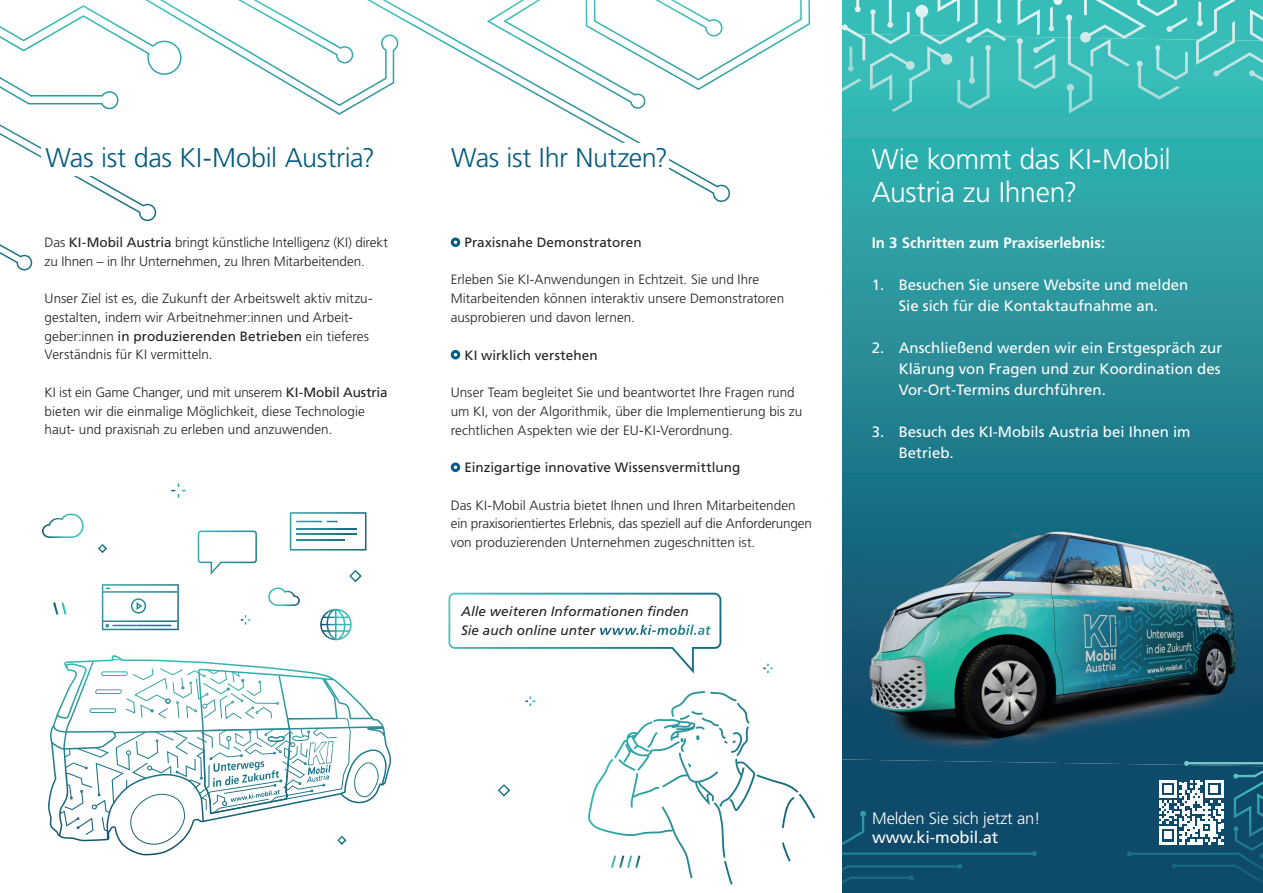
<style>
.page{position:relative;width:1263px;height:893px;background:#fff}
.page>*{position:absolute;margin:0;border:0;box-sizing:border-box;transform-origin:0 0}
.t1{font:300 28.5px/33px "Frutiger LT Com";letter-spacing:-.01em;color:#fff}
.t2{font:300 27px "Frutiger LT Com";letter-spacing:-.01em;color:#005b7f}
.t3{font:300 16.5px "Frutiger LT Com";letter-spacing:-.01em;color:#fff}
.t4{font:16.5px "Frutiger LT Com";letter-spacing:-.01em;color:#fff}
.t5{font:15px/21px "Frutiger LT Com";color:#fff;text-align:center}
.t6{font:700 15px "Frutiger LT Com";color:#fff}
.t7{font:300 13.5px/18.8px "Frutiger LT Com";color:#231f20}
.t8{font:13.5px "Frutiger LT Com";letter-spacing:.01em;color:#231f20}
.t9{font:italic 13.5px/18.8px "Frutiger LT Com";letter-spacing:.01em;color:#231f20}
.s1{font-weight:400}
.s2{font-weight:700;color:#fff}
</style>
<div class="page">
<div style="left:842px;top:0;width:421px;height:893px;background:#0e4a69"></div>
<img style="left:842px;top:34px;width:421px;height:732px">
<svg style="left:1017px;top:0;width:171px;height:114px;background:#49c1bc"></svg>
<svg style="left:842px;top:0;width:164px;height:112px;background:#4bc1bd"></svg>
<svg style="left:1196px;top:0;width:67px;height:81px;background:#4fc4bf"></svg>
<svg style="left:730px;top:0;width:80px;height:72px"></svg>
<svg style="left:0;top:0;width:367px;height:115px"></svg>
<svg style="left:367px;top:0;width:363px;height:202px"></svg>
<svg style="left:0;top:124px;width:156px;height:97px"></svg>
<svg style="left:0;top:244px;width:32px;height:26px"></svg>
<div style="left:447px;top:143px;width:221px;height:93px;background:#fff"></div>
<img style="left:860px;top:520px;width:387px;height:228px">
<svg style="left:1127px;top:761px;width:136px;height:123px"></svg>
<svg style="left:842px;top:851px;width:195px;height:5px"></svg>
<svg style="left:842px;top:864px;width:121px;height:20px;background:#0f516e"></svg>
<div style="left:41px;top:143px;width:370px;height:33px;background:#fff"></div>
<svg style="left:842px;top:811px;width:24px;height:34px"></svg>
<svg style="left:451px;top:238px;width:9px;height:9px"></svg>
<svg style="left:451px;top:350px;width:9px;height:9px"></svg>
<svg style="left:451px;top:462px;width:9px;height:10px"></svg>
<svg style="left:320px;top:609px;width:32px;height:31px"></svg>
<svg style="left:171px;top:483px;width:15px;height:15px"></svg>
<svg style="left:241px;top:615px;width:9px;height:9px"></svg>
<svg style="left:526px;top:697px;width:9px;height:9px"></svg>
<svg style="left:53px;top:602px;width:14px;height:12px"></svg>
<svg style="left:349px;top:570px;width:13px;height:12px"></svg>
<svg style="left:498px;top:784px;width:12px;height:13px"></svg>
<svg style="left:98px;top:544px;width:9px;height:9px"></svg>
<svg style="left:48px;top:655px;width:299px;height:200px"></svg>
<svg style="left:42px;top:514px;width:42px;height:24px"></svg>
<svg style="left:268px;top:587px;width:32px;height:19px"></svg>
<svg style="left:102px;top:584px;width:77px;height:46px"></svg>
<svg style="left:198px;top:531px;width:59px;height:44px"></svg>
<svg style="left:290px;top:512px;width:76px;height:38px"></svg>
<svg style="left:296px;top:528px;width:60px;height:2px"></svg>
<svg style="left:296px;top:533px;width:60px;height:2px"></svg>
<svg style="left:296px;top:539px;width:48px;height:2px"></svg>
<svg style="left:611px;top:856px;width:29px;height:12px"></svg>
<svg style="left:763px;top:664px;width:10px;height:9px"></svg>
<svg style="left:653px;top:691px;width:97px;height:35px"></svg>
<svg style="left:448px;top:593px;width:273px;height:80px"></svg>
<h2 class="t2" style="left:45px;top:142px;width:331px">Was ist das KI-Mobil Austria?</h2>
<p class="t7" style="left:45px;top:233px;width:345px">Das <span class="s1">KI-Mobil Austria</span> bringt künstliche Intelligenz (KI) direkt zu Ihnen – in Ihr Unternehmen, zu Ihren Mitarbeitenden.</p>
<p class="t7" style="left:45px;top:289px;width:329px">Unser Ziel ist es, die Zukunft der Arbeitswelt aktiv mitzu&shy;gestalten, indem wir Arbeitnehmer:innen und Arbeit&shy;geber:innen <span class="s1">in produzierenden Betrieben</span> ein tieferes Verständnis für KI vermitteln.</p>
<p class="t7" style="left:45px;top:383px;width:344px">KI ist ein Game Changer, und mit unserem <span class="s1">KI-Mobil Austria </span>bieten wir die einmalige Möglichkeit, diese Technologie haut- und praxisnah zu erleben und anzuwenden.</p>
<h2 class="t2" style="left:451px;top:142px;width:218px">Was ist Ihr Nutzen?</h2>
<p class="t8" style="left:464px;top:234px;width:179px">Praxisnahe Demonstratoren</p>
<p class="t7" style="left:451px;top:271px;width:335px">Erleben Sie KI-Anwendungen in Echtzeit. Sie und Ihre<br>Mitarbeitenden können interaktiv unsere Demonstratoren ausprobieren und davon lernen.</p>
<p class="t8" style="left:464px;top:347px;width:135px">KI wirklich verstehen</p>
<p class="t7" style="left:451px;top:383px;width:353px">Unser Team begleitet Sie und beantwortet Ihre Fragen rund um KI, von der Algorithmik, über die Implementierung bis zu rechtlichen Aspekten wie der EU-KI-Verordnung.</p>
<p class="t8" style="left:464px;top:459px;width:277px">Einzigartige innovative Wissensvermittlung</p>
<p class="t7" style="left:451px;top:496px;width:363px">Das KI-Mobil Austria bietet Ihnen und Ihren Mitarbeitenden ein praxisorientiertes Erlebnis, das speziell auf die Anforderungen von produzierenden Unternehmen zugeschnitten ist.</p>
<p class="t9" style="left:461px;top:602px;width:251px">Alle weiteren Informationen finden<br>Sie auch online unter <span class="s2">www.ki-mobil.at</span></p>
<h1 class="t1" style="left:872px;top:142px;width:301px">Wie kommt das KI-Mobil<br>Austria zu Ihnen?</h1>
<p class="t6" style="left:872px;top:234px;width:235px">In 3 Schritten zum Praxiserlebnis:</p>
<p class="t5" style="left:872px;top:274px;width:318px">1. Besuchen Sie unsere Website und melden<br>Sie sich für die Kontaktaufnahme an.</p>
<p class="t5" style="left:899px;top:337px;width:325px;text-align:justify;text-indent:-27px">2. Anschließend werden wir ein Erstgespräch zur Klärung von Fragen und zur Koordination des Vor-Ort-Termins durchführen.</p>
<p class="t5" style="left:899px;top:421px;width:293px;text-align:left;text-indent:-27px">3. Besuch des KI-Mobils Austria bei Ihnen im<br>Betrieb.</p>
<p class="t3" style="left:872px;top:808px;width:170px">Melden Sie sich jetzt an!</p>
<p class="t4" style="left:872px;top:828px;width:128px">www.ki-mobil.at</p>
</div>
